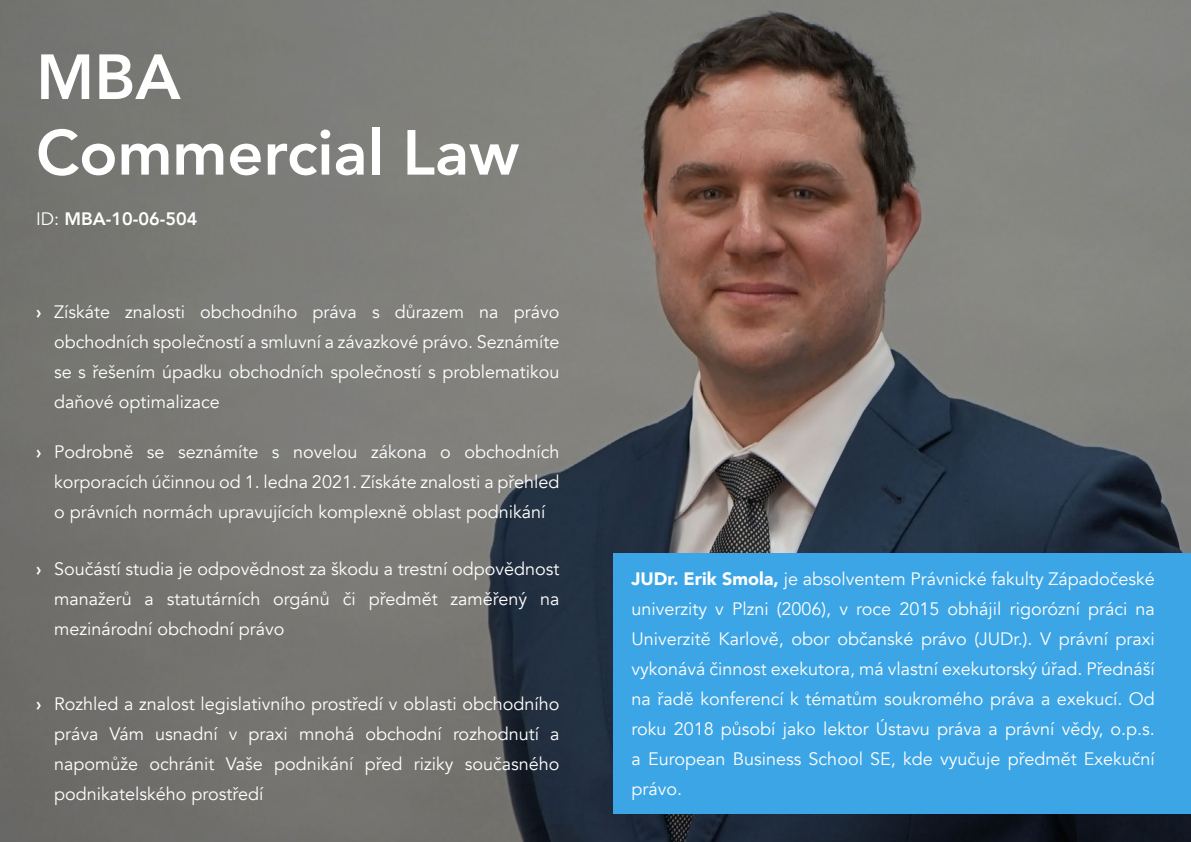
<style>
.page{position:relative;width:1191px;height:842px;background:#fff}
.page>*{position:absolute;margin:0;border:0;box-sizing:border-box;transform-origin:0 0}
.t1{font:800 63px/75.6px "Avenir";color:#fff}
.t2{font:18px/30px "Avenir";color:#fff;text-align:justify}
.t3{font:800 18px "Avenir";color:#fff}
.s1{font-weight:400}
.s2{font-weight:800}
.s3{font-weight:900}
</style>
<div class="page">
<img style="left:0;top:0;width:1191px;height:842px">
<div style="left:613px;top:553px;width:578px;height:260px;background:#3ca5e5"></div>
<h1 class="t1" style="left:36px;top:39px;width:485px">MBA<br>Commercial Law</h1>
<p class="t3" style="left:36px;top:205px;width:163px"><span class="s1">ID:</span> MBA-10-06-504</p>
<p class="t2" style="left:54px;top:298px;width:507px;text-indent:-18px"><span class="s2">›</span> Získáte znalosti obchodního práva s důrazem na právo obchodních společností a smluvní a závazkové právo. Seznámíte se s řešením úpadku obchodních společností s problematikou daňové optimalizace</p>
<p class="t2" style="left:54px;top:437px;width:507px;text-indent:-18px"><span class="s2">›</span> Podrobně se seznámíte s novelou zákona o obchodních korporacích účinnou od 1. ledna 2021. Získáte znalosti a přehled o právních normách upravujících komplexně oblast podnikání</p>
<p class="t2" style="left:54px;top:554px;width:507px;text-indent:-18px"><span class="s2">›</span> Součástí studia je odpovědnost za škodu a trestní odpovědnost manažerů a statutárních orgánů či předmět zaměřený na mezinárodní obchodní právo</p>
<p class="t2" style="left:54px;top:689px;width:507px;text-indent:-18px"><span class="s2">›</span> Rozhled a znalost legislativního prostředí v oblasti obchodního práva Vám usnadní v praxi mnohá obchodní rozhodnutí a napomůže ochránit Vaše podnikání před riziky současného podnikatelského prostředí</p>
<p class="t2" style="left:631px;top:564px;width:525px"><span class="s3">JUDr. Erik Smola,</span> je absolventem Právnické fakulty Západočeské univerzity v Plzni (2006), v roce 2015 obhájil rigorózní práci na Univerzitě Karlově, obor občanské právo (JUDr.). V právní praxi vykonává činnost exekutora, má vlastní exekutorský úřad. Přednáší na řadě konferencí k tématům soukromého práva a exekucí. Od roku 2018 působí jako lektor Ústavu práva a právní vědy, o.p.s. a European Business School SE, kde vyučuje předmět Exekuční právo.</p>
</div>
